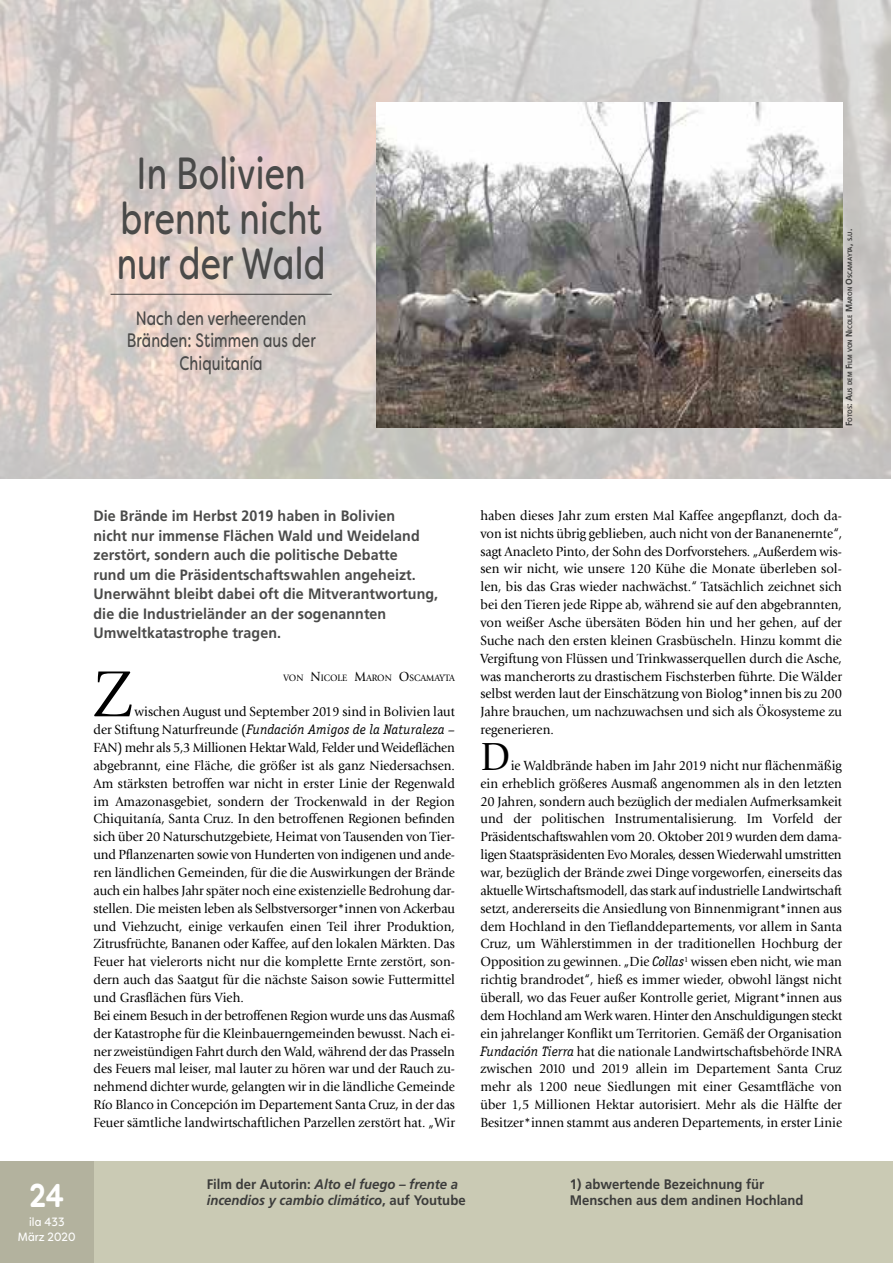
<style>
.page{position:relative;width:893px;height:1263px;background:#fff}
.page>*{position:absolute;margin:0;border:0;box-sizing:border-box;transform-origin:0 0}
.t1{font:67.95px "Giovanni";color:#000;scale:.95 1}
.t2{font:45px/45px "Filson Soft";letter-spacing:.005em;color:#4a4a49;text-align:center;scale:.75 1}
.t3{font:40.8px "Giovanni";color:#000;scale:.95 1}
.t4{font:700 33px "Filson Soft";color:#fff;scale:.8 1}
.t5{font:19.5px/22.5px "Filson Soft";letter-spacing:.005em;color:#4a4a49;text-align:center;scale:.75 1}
.t6{font:700 15px/19.5px "Frutiger";letter-spacing:.005em;color:#4a4a49;scale:.95 1}
.t7{font:13.8px/17.9px "Giovanni";letter-spacing:-.005em;color:#000;text-align:justify;scale:.95 1}
.t8{font:italic 700 13.8px/16.5px "Frutiger";color:#3c3c3b;scale:.95 1}
.t9{font:700 13.8px/16.5px "Frutiger";color:#3c3c3b;scale:.95 1}
.t10{font:italic 13.8px "Officina Serif";letter-spacing:.005em;color:#000}
.t11{font:12px/15px "Filson Soft";letter-spacing:.005em;color:#fff;text-align:center;scale:.88 1}
.t12{font:9.6px "Giovanni";color:#000;scale:.95 1}
.t13{font:700 6.3px "Frutiger";color:#3c3c3b;scale:.95 1}
.s1{font-size:9px}
.s2{font-size:13.8px}
.s3{font-family:"Giovanni";font-style:normal}
.s4{font-family:"Officina Serif";font-style:italic}
.s5{font-style:normal}
</style>
<div class="page">
<div style="left:0;top:1161px;width:893px;height:102px;background:#cacab4"></div>
<div style="left:0;top:1161px;width:94px;height:102px;background:#b3b29e"></div>
<img style="left:0;top:0;width:890px;height:478px">
<hr style="left:111px;top:294px;width:221px;height:1px;background:#3c3c3b">
<img style="left:376px;top:102px;width:466px;height:326px">
<h2 class="t2" style="left:117px;top:151px;width:280px">In Bolivien brennt nicht nur der Wald</h2>
<h3 class="t5" style="left:127px;top:307px;width:253px">Nach den verheerenden<br>Bränden: Stimmen aus der<br>Chiquitanía</h3>
<p class="t13" style="left:846px;top:426px;width:209px;rotate:-90deg"><span class="s1">F</span>otos<span class="s1">: A</span>us dem <span class="s1">F</span>ilm von <span class="s1">N</span> icole <span class="s1">M</span>aron <span class="s1">O</span>scamayta<span class="s1">,</span> s<span class="s1">.</span>u<span class="s1">.</span></p>
<p class="t6" style="left:94px;top:506px;width:364px">Die Brände im Herbst 2019 haben in Bolivien<br>nicht nur immense Flächen Wald und Weideland zerstört, sondern auch die politische Debatte<br>rund um die Präsidentschaftswahlen angeheizt.<br>Unerwähnt bleibt dabei oft die Mitverantwortung, die die Industrieländer an der sogenannten Umweltkatastrophe tragen.</p>
<p class="t7" style="left:480px;top:507px;width:382px">haben dieses Jahr zum ersten Mal Kaffee angepflanzt, doch da&shy;von ist nichts übrig geblieben, auch nicht von der Bananenernte“, sagt Anacleto Pinto, der Sohn des Dorfvorstehers. „Außerdem wis&shy;sen wir nicht, wie unsere 120 Kühe die Monate überleben sol&shy;len, bis das Gras wieder nachwächst.“ Tatsächlich zeichnet sich bei den Tieren jede Rippe ab, während sie auf den abgebrannten, von weißer Asche übersäten Böden hin und her gehen, auf der Suche nach den ersten kleinen Grasbüscheln. Hinzu kommt die Vergiftung von Flüssen und Trinkwasserquellen durch die Asche, was mancherorts zu drastischem Fischsterben führte. Die Wälder selbst werden laut der Einschätzung von Biolog*innen bis zu 200<br>Jahre brauchen, um nachzuwachsen und sich als Ökosysteme zu regenerieren.</p>
<h3 class="t3" style="left:480px;top:734px;width:33px">D</h3>
<h1 class="t1" style="left:94px;top:656px;width:42px">Z</h1>
<p class="t12" style="left:284px;top:672px;width:182px">VON <span class="s2">N</span>ICOLE <span class="s2">M</span>ARON <span class="s2">O</span> SCAMAYTA</p>
<p class="t7" style="left:134px;top:703px;width:339px">wischen August und September 2019 sind in Bolivien laut</p>
<p class="t10" style="left:94px;top:722px;width:363px"><span class="s3">der Stiftung Naturfreunde (</span>Fundación Amigos de la Naturaleza <span class="s3">–</span></p>
<p class="t7" style="left:94px;top:739px;width:382px;text-align:left">FAN) mehr als 5,3 Millionen Hektar Wald, Felder und Weideflächen abgebrannt, eine Fläche, die größer ist als ganz Niedersachsen.<br>Am stärksten betroffen war nicht in erster Linie der Regenwald im Amazonasgebiet, sondern der Trockenwald in der Region Chiquitanía, Santa Cruz. In den betroffenen Regionen befinden sich über 20 Naturschutzgebiete, Heimat von Tausenden von Tier&shy;und Pflanzenarten sowie von Hunderten von indigenen und ande&shy;ren ländlichen Gemeinden, für die die Auswirkungen der Brände auch ein halbes Jahr später noch eine existenzielle Bedrohung dar&shy;stellen. Die meisten leben als Selbstversorger*innen von Ackerbau und Viehzucht, einige verkaufen einen Teil ihrer Produktion, Zitrusfrüchte, Bananen oder Kaffee, auf den lokalen Märkten. Das Feuer hat vielerorts nicht nur die komplette Ernte zerstört, son&shy;dern auch das Saatgut für die nächste Saison sowie Futtermittel und Grasflächen fürs Vieh.<br>Bei einem Besuch in der betroffenen Region wurde uns das Ausmaß der Katastrophe für die Kleinbauerngemeinden bewusst. Nach ei&shy;ner zweistündigen Fahrt durch den Wald, während der das Prasseln des Feuers mal leiser, mal lauter zu hören war und der Rauch zu&shy;nehmend dichter wurde, gelangten wir in die ländliche Gemeinde Río Blanco in Concepción im Departement Santa Cruz, in der das Feuer sämtliche landwirtschaftlichen Parzellen zerstört hat. „Wir</p>
<p class="t7" style="left:480px;top:756px;width:382px;text-indent:30px">ie Waldbrände haben im Jahr 2019 nicht nur flächenmäßig ein erheblich größeres Ausmaß angenommen als in den letzten 20 Jahren, sondern auch bezüglich der medialen Aufmerksamkeit und der politischen Instrumentalisierung. Im Vorfeld der Präsidentschaftswahlen vom 20. Oktober 2019 wurden dem dama&shy;ligen Staatspräsidenten Evo Morales, dessen Wiederwahl umstritten war, bezüglich der Brände zwei Dinge vorgeworfen, einerseits das aktuelle Wirtschaftsmodell, das stark auf industrielle Landwirtschaft setzt, andererseits die Ansiedlung von Binnenmigrant*innen aus dem Hochland in den Tieflanddepartements, vor allem in Santa Cruz, um Wählerstimmen in der traditionellen Hochburg der Opposition zu gewinnen. „Die <span class="s4">Collas</span><sup>1</sup> wissen eben nicht, wie man richtig brandrodet“, hieß es immer wieder, obwohl längst nicht überall, wo das Feuer außer Kontrolle geriet, Migrant*innen aus dem Hochland am Werk waren. Hinter den Anschuldigungen steckt ein jahrelanger Konflikt um Territorien. Gemäß der Organisation <span class="s4">Fundación Tierra</span> hat die nationale Landwirtschaftsbehörde INRA zwischen 2010 und 2019 allein im Departement Santa Cruz mehr als 1200 neue Siedlungen mit einer Gesamtfläche von über 1,5 Millionen Hektar autorisiert. Mehr als die Hälfte der Besitzer*innen stammt aus anderen Departements, in erster Linie</p>
<h3 class="t4" style="left:29px;top:1174px;width:45px">24</h3>
<p class="t11" style="left:18px;top:1215px;width:67px">ila 433<br>März 2020</p>
<p class="t8" style="left:207px;top:1175px;width:274px"><span class="s5">Film der Autorin:</span> Alto el fuego – frente a incendios y cambio climático<span class="s5">, auf Youtube</span></p>
<p class="t9" style="left:570px;top:1175px;width:248px">1) abwertende Bezeichnung für<br>Menschen aus dem andinen Hochland</p>
</div>
